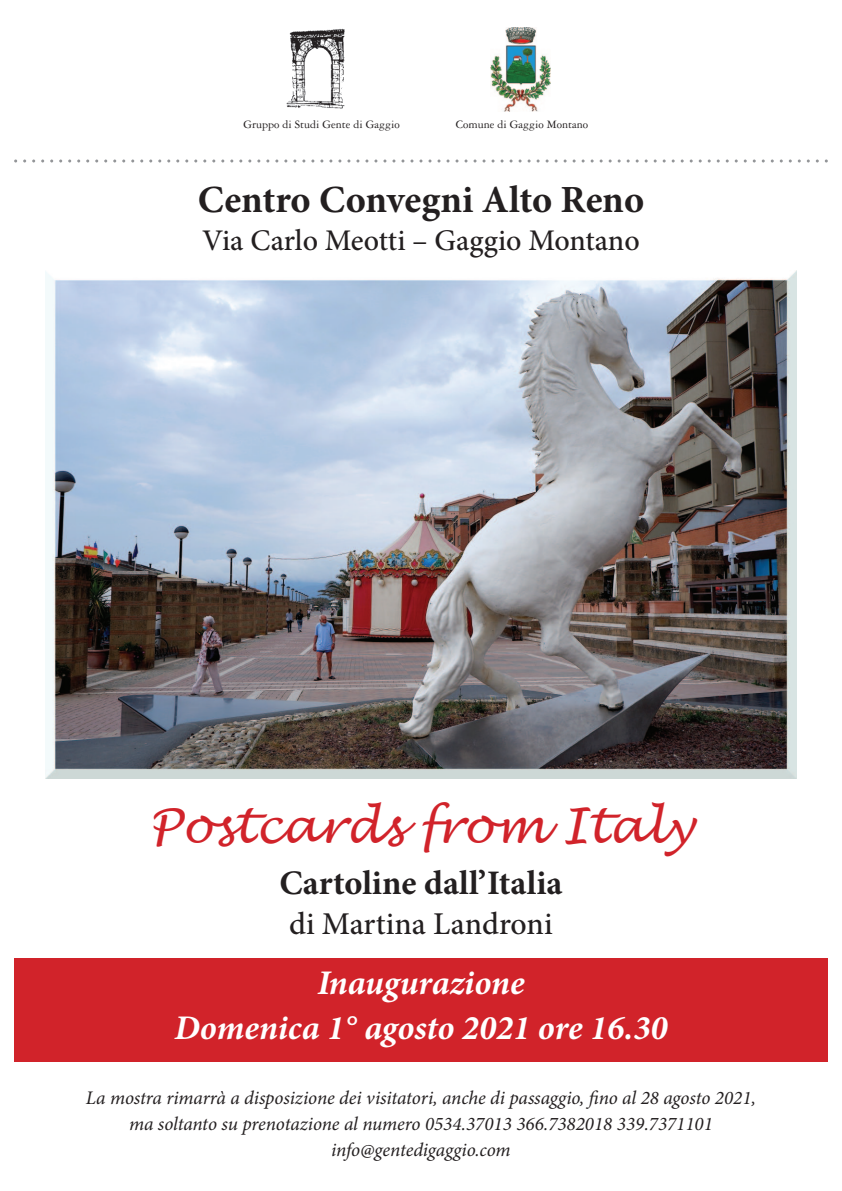
<style>
.page{position:relative;width:842px;height:1191px;background:#fff}
.page>*{position:absolute;margin:0;border:0;box-sizing:border-box;transform-origin:0 0}
.t1{font:italic 47.6px "Lucida Handwriting";color:#d1232a}
.t2{font:700 38.4px "Minion Pro";letter-spacing:-.005em;color:#231f20}
.t3{font:italic 700 34.6px/45.2px "Minion Pro";letter-spacing:-.005em;color:#fff;text-align:center}
.t4{font:700 34.4px "Minion Pro";color:#231f20}
.t5{font:500 31.8px "Minion Pro";color:#231f20}
.t6{font:500 30px "Minion Pro";letter-spacing:-.005em;color:#231f20}
.t7{font:italic 19.2px/26.4px "Minion Pro";letter-spacing:-.005em;color:#231f20;text-align:center}
.t8{font:12px "Garamond Three";color:#231f20}
</style>
<div class="page">
<img style="left:45px;top:271px;width:752px;height:508px">
<img style="left:286px;top:28px;width:59px;height:81px">
<img style="left:491px;top:27px;width:59px;height:84px">
<svg style="left:14px;top:159px;width:814px;height:3px"></svg>
<div style="left:14px;top:958px;width:814px;height:104px;background:#d1232a"></div>
<p class="t8" style="left:243px;top:118px;width:158px">Gruppo di Studi Gente di Gaggio</p>
<p class="t8" style="left:456px;top:118px;width:134px">Comune di Gaggio Montano</p>
<h2 class="t2" style="left:198px;top:173px;width:448px">Centro Convegni Alto Reno</h2>
<h3 class="t6" style="left:202px;top:221px;width:439px">Via Carlo Meotti – Gaggio Montano</h3>
<h1 class="t1" style="left:149px;top:797px;width:546px">Postcards from Italy</h1>
<h3 class="t4" style="left:279px;top:858px;width:285px">Cartoline dall’Italia</h3>
<h3 class="t5" style="left:289px;top:902px;width:265px">di Martina Landroni</h3>
<h3 class="t3" style="left:174px;top:959px;width:495px">Inaugurazione<br>Domenica 1° agosto 2021 ore 16.30</h3>
<p class="t7" style="left:86px;top:1084px;width:671px">La mostra rimarrà a disposizione dei visitatori, anche di passaggio, no al 28 agosto 2021, ma soltanto su prenotazione al numero 0534.37013 366.7382018 339.7371101 info@gentedigaggio.com</p>
</div>
